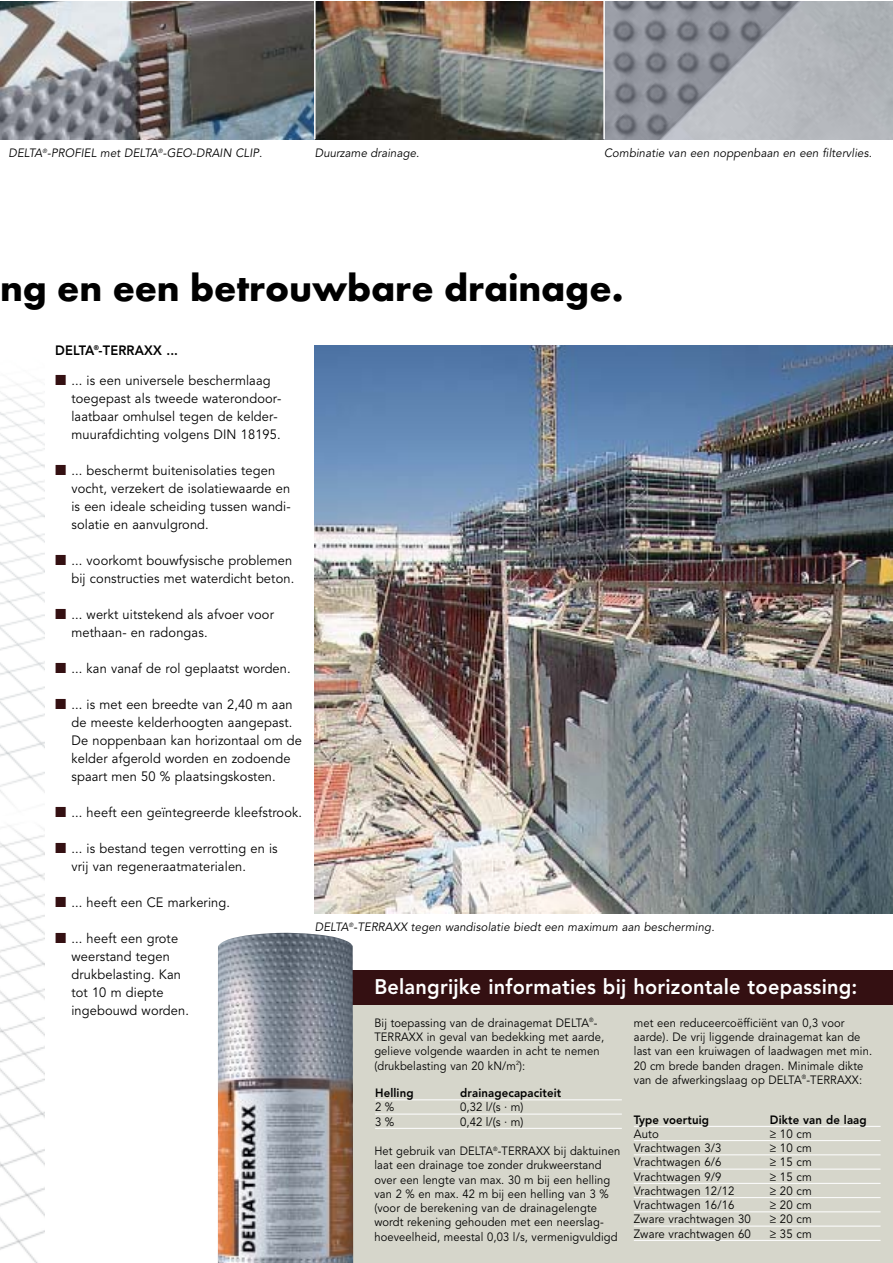
<style>
.page{position:relative;width:893px;height:1263px;background:#fff}
.page>*{position:absolute;margin:0;border:0;box-sizing:border-box;transform-origin:0 0}
.t1{font:700 39px "Futura T";letter-spacing:-.005em;color:#000}
.t2{font:800 21px "Avenir";letter-spacing:.01em;color:#fff;scale:.95 1}
.t3{font:13.5px/18px "Avenir";letter-spacing:.01em;color:#000;scale:.95 1}
.t4{font:800 13.5px "Avenir";letter-spacing:.01em;color:#000;scale:.95 1}
.t5{font:12px/14.2px "Avenir";letter-spacing:.01em;color:#000;scale:.93 1}
.t6{font:12px "Avenir";letter-spacing:.01em;color:#000;scale:.95 1}
.t7{font:italic 12px "Avenir";letter-spacing:.01em;color:#000;scale:.95 1}
.t8{font:800 12px "Avenir";letter-spacing:.01em;color:#000;scale:.95 1}
.s1{font-family:"European Pi Three";color:#341012}
</style>
<div class="page">
<img style="left:0;top:825px;width:44px;height:438px">
<img style="left:0;top:384px;width:44px;height:418px">
<img style="left:315px;top:346px;width:577px;height:567px">
<div style="left:315px;top:971px;width:577px;height:292px;background:#d6d6cb"></div>
<div style="left:315px;top:971px;width:577px;height:34px;background:#341012"></div>
<img style="left:315px;top:2px;width:288px;height:137px">
<svg style="left:605px;top:2px;width:287px;height:137px;background:#a0a3aa"></svg>
<img style="left:218px;top:933px;width:135px;height:330px">
<img style="left:0;top:2px;width:314px;height:137px">
<hr style="left:633px;top:1126px;width:247px;height:1px;background:#fff">
<hr style="left:633px;top:1140px;width:247px;height:1px;background:#fff">
<hr style="left:633px;top:1155px;width:247px;height:1px;background:#fff">
<hr style="left:633px;top:1169px;width:247px;height:1px;background:#fff">
<hr style="left:633px;top:1183px;width:247px;height:1px;background:#fff">
<hr style="left:633px;top:1197px;width:247px;height:1px;background:#fff">
<hr style="left:633px;top:1212px;width:247px;height:1px;background:#fff">
<hr style="left:633px;top:1226px;width:247px;height:1px;background:#fff">
<hr style="left:633px;top:1240px;width:247px;height:1px;background:#fff">
<hr style="left:375px;top:1100px;width:247px;height:1px;background:#fff">
<hr style="left:375px;top:1114px;width:247px;height:1px;background:#fff">
<hr style="left:375px;top:1128px;width:247px;height:1px;background:#fff">
<p class="t7" style="left:9px;top:148px;width:269px">DELTA<sup>®</sup>-PROFIEL met DELTA<sup>®</sup>-GEO-DRAIN CLIP.</p>
<p class="t7" style="left:315px;top:148px;width:111px">Duurzame drainage.</p>
<p class="t7" style="left:604px;top:148px;width:283px">Combinatie van een noppenbaan en een filtervlies.</p>
<h1 class="t1" style="left:0;top:273px;width:625px">ng en een betrouwbare drainage.</h1>
<p class="t4" style="left:55px;top:345px;width:131px">DELTA<sup>®</sup>-TERRAXX ...</p>
<p class="t3" style="left:71px;top:373px;width:223px;text-indent:-16px"><span class="s1">-</span> ... is een universele beschermlaag toegepast als tweede waterondoor&shy;laatbaar omhulsel tegen de kelder&shy;muurafdichting volgens DIN 18195.</p>
<p class="t3" style="left:71px;top:463px;width:232px;text-indent:-16px"><span class="s1">-</span> ... beschermt buitenisolaties tegen vocht, verzekert de isolatiewaarde en is een ideale scheiding tussen wandi&shy;solatie en aanvulgrond.</p>
<p class="t3" style="left:55px;top:553px;width:253px;text-align:right"><span class="s1">-</span> ... voorkomt bouwfysische problemen bij constructies met waterdicht beton.</p>
<p class="t3" style="left:71px;top:607px;width:215px;text-indent:-16px"><span class="s1">-</span> ... werkt uitstekend als afvoer voor methaan- en radongas.</p>
<p class="t3" style="left:55px;top:661px;width:249px"><span class="s1">-</span> ... kan vanaf de rol geplaatst worden.</p>
<p class="t3" style="left:71px;top:697px;width:244px;text-indent:-16px"><span class="s1">-</span> ... is met een breedte van 2,40 m aan de meeste kelderhoogten aangepast.<br>De noppenbaan kan horizontaal om de kelder afgerold worden en zodoende spaart men 50 % plaatsingskosten.</p>
<p class="t3" style="left:55px;top:805px;width:261px"><span class="s1">-</span> ... heeft een geïntegreerde kleefstrook.</p>
<p class="t3" style="left:71px;top:841px;width:219px;text-indent:-16px"><span class="s1">-</span> ... is bestand tegen verrotting en is vrij van regeneraatmaterialen.</p>
<p class="t3" style="left:55px;top:895px;width:185px"><span class="s1">-</span> ... heeft een CE markering.</p>
<p class="t3" style="left:71px;top:931px;width:125px;text-indent:-16px"><span class="s1">-</span> ... heeft een grote weerstand tegen drukbelasting. Kan tot 10 m diepte ingebouwd worden.</p>
<p class="t7" style="left:315px;top:922px;width:422px">DELTA<sup>®</sup>-TERRAXX tegen wandisolatie biedt een maximum aan bescherming.</p>
<h2 class="t2" style="left:374px;top:979px;width:510px">Belangrijke informaties bij horizontale toepassing:</h2>
<p class="t5" style="left:374px;top:1017px;width:248px">Bij toepassing van de drainagemat DELTA<sup>®</sup>- TERRAXX in geval van bedekking met aarde, gelieve volgende waarden in acht te nemen (drukbelasting van 20 kN/m<sup>2</sup>):</p>
<p class="t5" style="left:634px;top:1017px;width:258px">met een reduceercoëfficiënt van 0,3 voor aarde). De vrij liggende drainagemat kan de last van een kruiwagen of laadwagen met min.<br>20 cm brede banden dragen. Minimale dikte van de afwerkingslaag op DELTA<sup>®</sup>-TERRAXX:</p>
<p class="t8" style="left:633px;top:1115px;width:81px">Type voertuig</p>
<p class="t8" style="left:770px;top:1115px;width:103px">Dikte van de laag</p>
<p class="t6" style="left:633px;top:1129px;width:28px">Auto</p>
<p class="t6" style="left:770px;top:1129px;width:46px">≥ 10 cm</p>
<p class="t6" style="left:633px;top:1143px;width:94px">Vrachtwagen 3/3</p>
<p class="t6" style="left:770px;top:1143px;width:46px">≥ 10 cm</p>
<p class="t6" style="left:633px;top:1157px;width:94px">Vrachtwagen 6/6</p>
<p class="t6" style="left:770px;top:1157px;width:46px">≥ 15 cm</p>
<p class="t6" style="left:633px;top:1172px;width:94px">Vrachtwagen 9/9</p>
<p class="t6" style="left:770px;top:1172px;width:46px">≥ 15 cm</p>
<p class="t6" style="left:633px;top:1186px;width:107px">Vrachtwagen 12/12</p>
<p class="t6" style="left:770px;top:1186px;width:46px">≥ 20 cm</p>
<p class="t6" style="left:633px;top:1200px;width:107px">Vrachtwagen 16/16</p>
<p class="t6" style="left:770px;top:1200px;width:46px">≥ 20 cm</p>
<p class="t6" style="left:633px;top:1214px;width:125px">Zware vrachtwagen 30</p>
<p class="t6" style="left:770px;top:1214px;width:46px">≥ 20 cm</p>
<p class="t6" style="left:633px;top:1229px;width:125px">Zware vrachtwagen 60</p>
<p class="t6" style="left:770px;top:1229px;width:46px">≥ 35 cm</p>
<p class="t8" style="left:375px;top:1088px;width:42px">Helling</p>
<p class="t8" style="left:460px;top:1088px;width:108px">drainagecapaciteit</p>
<p class="t6" style="left:375px;top:1102px;width:22px">2 %</p>
<p class="t6" style="left:460px;top:1102px;width:68px">0,32 l/(s · m)</p>
<p class="t6" style="left:375px;top:1117px;width:22px">3 %</p>
<p class="t6" style="left:460px;top:1117px;width:68px">0,42 l/(s · m)</p>
<p class="t5" style="left:374px;top:1145px;width:266px">Het gebruik van DELTA<sup>®</sup>-TERRAXX bij daktuinen laat een drainage toe zonder drukweerstand over een lengte van max. 30 m bij een helling van 2 % en max. 42 m bij een helling van 3 % (voor de berekening van de drainagelengte wordt rekening gehouden met een neerslag&shy;hoeveelheid, meestal 0,03 l/s, vermenigvuldigd</p>
</div>
